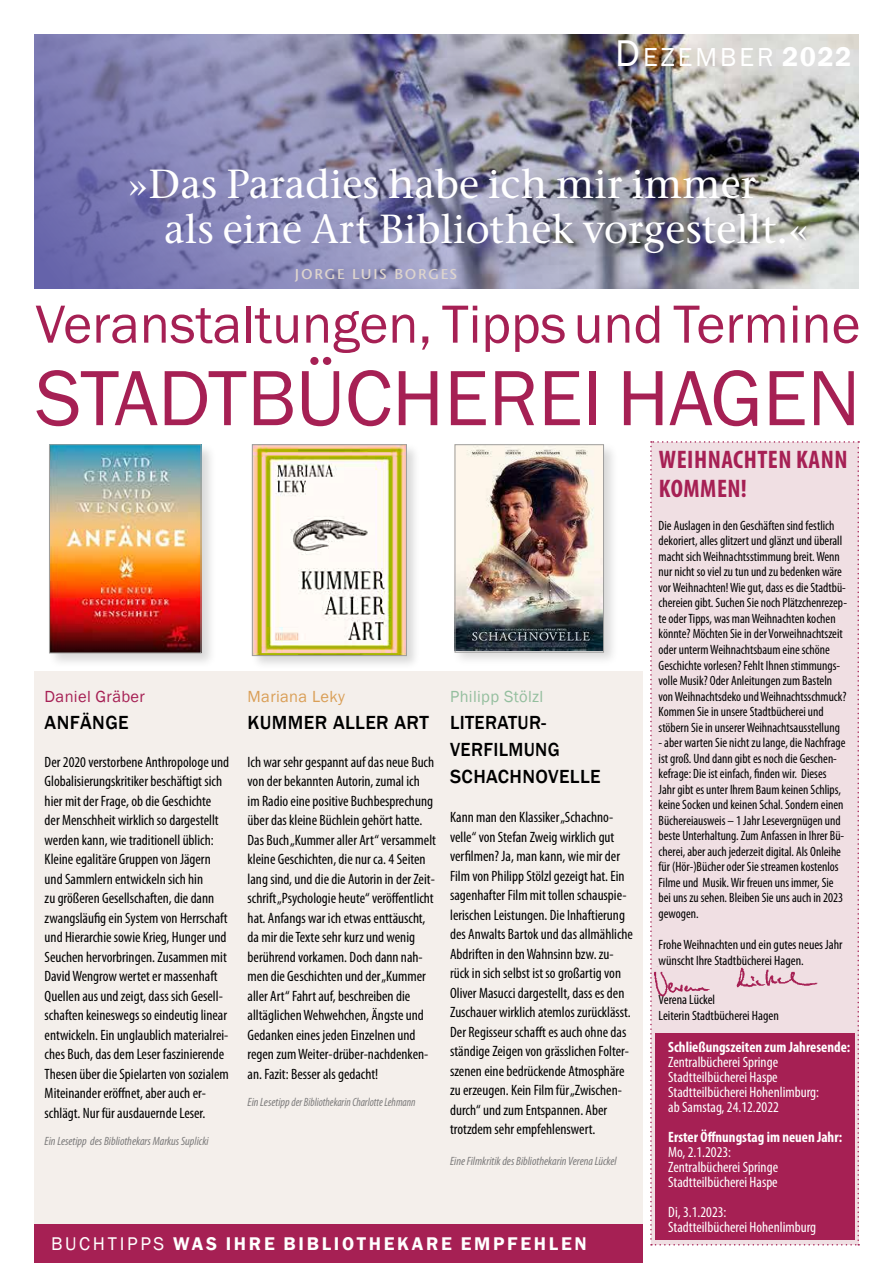
<style>
.page{position:relative;width:893px;height:1263px;background:#fff}
.page>*{position:absolute;margin:0;border:0;box-sizing:border-box;transform-origin:0 0}
.t1{font:81px "Franklin Gothic";color:#a62054}
.t2{font:55.5px "Franklin Gothic";color:#a62054}
.t3{font:500 40.5px/45px "Stone Ser ITC Std";color:#fff}
.t4{font:26.85px "Franklin Gothic";letter-spacing:.115em;color:#fff}
.t5{font:700 condensed 25.5px/29.2px "Myriad Pro";letter-spacing:.02em;color:#a62054}
.t6{font:500 19.5px/27px "Franklin Gothic";letter-spacing:.02em;color:#000;scale:.96 1}
.t7{font:500 19.5px "Franklin Gothic";letter-spacing:.02em;color:#000}
.t8{font:600 18.9px "Franklin Gothic";letter-spacing:.145em;color:#fff}
.t9{font:500 18.15px "Stone Sans ITC Std";letter-spacing:.05em;color:#ddd4cd}
.t10{font:16.5px "Franklin Gothic";letter-spacing:.02em;color:#94be9e}
.t11{font:16.5px "Franklin Gothic";letter-spacing:.02em;color:#a62054}
.t12{font:16.5px "Franklin Gothic";letter-spacing:.02em;color:#da9f57}
.t13{font:condensed 15px/19.5px "Myriad Pro";color:#000}
.t14{font:condensed 15px/15px "Myriad Pro";color:#fff}
.t15{font:700 condensed 15px "Myriad Pro";color:#fff}
.t16{font:condensed 13.5px/15.5px "Myriad Pro";color:#000}
.t17{font:italic condensed 12px "Myriad Pro";color:#7c7b7b}
.s1{font-size:38.25px}
.s2{font-weight:600;font-size:27.75px}
.s3{font-weight:400}
</style>
<div class="page">
<div style="left:34px;top:672px;width:608px;height:591px;background:#f4efeb"></div>
<img style="left:34px;top:34px;width:825px;height:254px">
<div style="left:34px;top:1225px;width:608px;height:38px;background:#a62054"></div>
<div style="left:650px;top:441px;width:209px;height:804px;background:#f0dfe3"></div>
<div style="left:48px;top:443px;width:169px;height:225px;background:#000;opacity:.15"></div>
<img style="left:51px;top:446px;width:148px;height:205px">
<div style="left:49px;top:444px;width:152px;height:209px;border:1px solid #9d9d9c"></div>
<div style="left:250px;top:442px;width:171px;height:228px;background:#000;opacity:.15"></div>
<img style="left:254px;top:446px;width:151px;height:208px">
<div style="left:252px;top:444px;width:155px;height:212px;border:1px solid #9d9d9c"></div>
<div style="left:453px;top:442px;width:166px;height:226px;background:#000;opacity:.15"></div>
<img style="left:457px;top:446px;width:145px;height:204px">
<div style="left:455px;top:444px;width:149px;height:209px;border:1px solid #9d9d9c"></div>
<div style="left:655px;top:1033px;width:200px;height:207px;background:#a62054"></div>
<img style="left:650px;top:956px;width:173px;height:50px">
<h3 class="t4" style="left:615px;top:41px;width:238px"><span class="s1">D</span>EZEMBER <span class="s2">2022</span></h3>
<h3 class="t3" style="left:164px;top:161px;width:646px;text-indent:-36px">»Das Paradies habe ich mir immer als eine Art Bibliothek vorgestellt.«</h3>
<p class="t9" style="left:294px;top:262px;width:165px">jorge luis borges</p>
<h2 class="t2" style="left:36px;top:290px;width:826px">Veranstaltungen, Tippsund Termine</h2>
<h1 class="t1" style="left:36px;top:348px;width:826px">STADTBÜCHEREI HAGEN</h1>
<p class="t11" style="left:45px;top:686px;width:102px">Daniel Gräber</p>
<h3 class="t7" style="left:45px;top:710px;width:86px">ANFÄNGE</h3>
<p class="t13" style="left:45px;top:752px;width:186px">Der 2020 verstorbene Anthropologe und Globalisierungskritiker beschäftigt sich hier mit der Frage, ob die Geschichte der Menschheit wirklich so dargestellt werden kann, wie traditionell üblich:<br>Kleine egalitäre Gruppen von Jägern und Sammlern entwickeln sich hin<br>zu größeren Gesellschaften, die dann zwangsläufig ein System von Herrschaft und Hierarchie sowie Krieg, Hunger und Seuchen hervorbringen. Zusammen mit David Wengrow wertet er massenhaft Quellen aus und zeigt, dass sich Gesell&shy;schaften keineswegs so eindeutig linear entwickeln. Ein unglaublich materialrei&shy;ches Buch, das dem Leser faszinierende Thesen über die Spielarten von sozialem Miteinander eröffnet, aber auch er&shy;schlägt. Nur für ausdauernde Leser.</p>
<p class="t17" style="left:45px;top:1134px;width:165px">Ein Lesetipp des Bibliothekars Markus Suplicki</p>
<p class="t12" style="left:248px;top:686px;width:99px">Mariana Leky</p>
<h3 class="t7" style="left:248px;top:710px;width:183px">KUMMER ALLER ART</h3>
<p class="t13" style="left:248px;top:752px;width:190px">Ich war sehr gespannt auf das neue Buch von der bekannten Autorin, zumal ich<br>im Radio eine positive Buchbesprechung über das kleine Büchlein gehört hatte.<br>Das Buch „Kummer aller Art“ versammelt kleine Geschichten, die nur ca. 4 Seiten lang sind, und die die Autorin in der Zeit&shy;schrift „Psychologie heute“ veröffentlicht hat. Anfangs war ich etwas enttäuscht, da mir die Texte sehr kurz und wenig berührend vorkamen. Doch dann nah&shy;men die Geschichten und der „Kummer aller Art“ Fahrt auf, beschreiben die alltäglichen Wehwehchen, Ängste und Gedanken eines jeden Einzelnen und regen zum Weiter-drüber-nachdenken&shy;an. Fazit: Besser als gedacht!</p>
<p class="t17" style="left:248px;top:1095px;width:170px">Ein Lesetipp der Bibliothekarin Charlotte Lehmann</p>
<p class="t10" style="left:450px;top:686px;width:95px">Philipp Stölzl</p>
<h3 class="t6" style="left:450px;top:709px;width:158px">LITERATUR-<br>VERFILMUNG<br>SCHACHNOVELLE</h3>
<p class="t13" style="left:450px;top:807px;width:184px">Kann man den Klassiker „Schachno&shy;velle“ von Stefan Zweig wirklich gut verfilmen? Ja, man kann, wie mir der Film von Philipp Stölzl gezeigt hat. Ein sagenhafter Film mit tollen schauspie&shy;lerischen Leistungen. Die Inhaftierung des Anwalts Bartok und das allmähliche Abdriften in den Wahnsinn bzw. zu&shy;rück in sich selbst ist so großartig von Oliver Masucci dargestellt, dass es den Zuschauer wirklich atemlos zurücklässt.<br>Der Regisseur schafft es auch ohne das ständige Zeigen von grässlichen Folter&shy;szenen eine bedrückende Atmosphäre zu erzeugen. Kein Film für „Zwischen&shy;durch“ und zum Entspannen. Aber trotzdem sehr empfehlenswert.</p>
<p class="t17" style="left:450px;top:1154px;width:168px">Eine Filmkritik des Bibliothekarin Verena Lückel</p>
<p class="t8" style="left:51px;top:1232px;width:537px"><span class="s3">BUCHTIPPS</span> WAS IHRE BIBLIOTHEKARE EMPFEHLEN</p>
<h3 class="t5" style="left:659px;top:444px;width:190px">WEIHNACHTEN KANN<br>KOMMEN!</h3>
<p class="t16" style="left:659px;top:517px;width:190px">Die Auslagen in den Geschäften sind festlich dekoriert, alles glitzert und glänzt und überall macht sich Weihnachtsstimmung breit. Wenn nur nicht so viel zu tun und zu bedenken wäre vor Weihnachten! Wie gut, dass es die Stadtbü&shy;chereien gibt. Suchen Sie noch Plätzchenrezep&shy;te oder Tipps, was man Weihnachten kochen könnte? Möchten Sie in der Vorweihnachtszeit oder unterm Weihnachtsbaum eine schöne Geschichte vorlesen? Fehlt Ihnen stimmungs&shy;volle Musik? Oder Anleitungen zum Basteln von Weihnachtsdeko und Weihnachtsschmuck?<br>Kommen Sie in unsere Stadtbücherei und stöbern Sie in unserer Weihnachtsausstellung</p>
<p class="t16" style="left:659px;top:735px;width:188px">- aber warten Sie nicht zu lange, die Nachfrage ist groß. Und dann gibt es noch die Geschen&shy;kefrage: Die ist einfach, finden wir. Dieses Jahr gibt es unter Ihrem Baum keinen Schlips, keine Socken und keinen Schal. Sondern einen Büchereiausweis – 1 Jahr Lesevergnügen und beste Unterhaltung. Zum Anfassen in Ihrer Bü&shy;cherei, aber auch jederzeit digital. Als Onleihe für (Hör-)Bücher oder Sie streamen kostenlos Filme und Musik. Wir freuen uns immer, Sie bei uns zu sehen. Bleiben Sie uns auch in 2023 gewogen.</p>
<p class="t16" style="left:659px;top:936px;width:186px">Frohe Weihnachten und ein gutes neues Jahr wünscht Ihre Stadtbücherei Hagen.</p>
<p class="t16" style="left:659px;top:992px;width:122px">Verena Lückel<br>Leiterin Stadtbücherei Hagen</p>
<p class="t15" style="left:668px;top:1037px;width:183px">Schließungszeiten zum Jahresende:</p>
<p class="t14" style="left:668px;top:1054px;width:152px">Zentralbücherei Springe<br>Stadtteilbücherei Haspe<br>Stadtteilbücherei Hohenlimburg: ab Samstag, 24.12.2022</p>
<p class="t15" style="left:668px;top:1127px;width:175px">Erster Öffnungstag im neuen Jahr:</p>
<p class="t14" style="left:668px;top:1144px;width:111px">Mo, 2.1.2023:<br>Zentralbücherei Springe<br>Stadtteilbücherei Haspe</p>
<p class="t14" style="left:668px;top:1204px;width:149px">Di, 3.1.2023:<br>Stadtteilbücherei Hohenlimburg</p>
</div>
